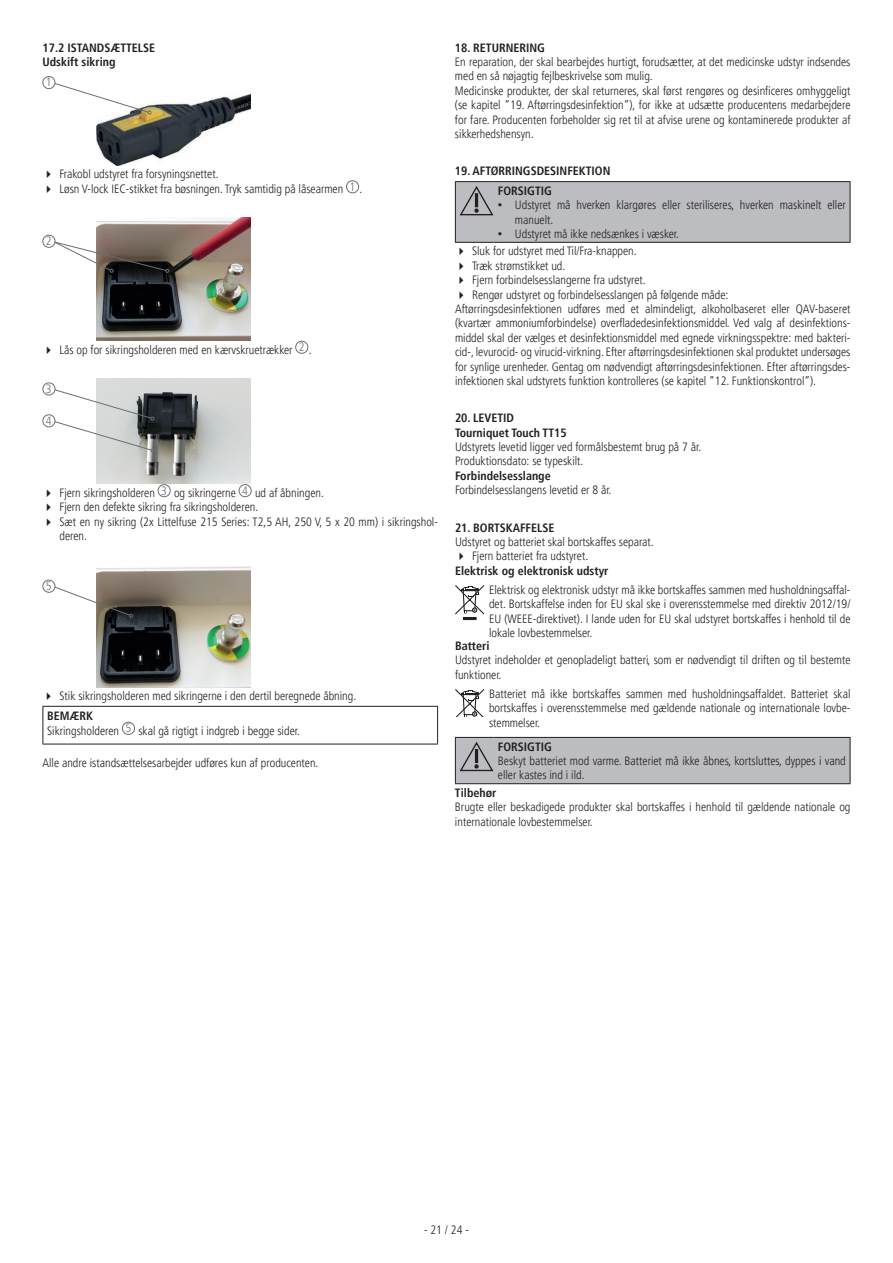
<style>
.page{position:relative;width:893px;height:1263px;background:#fff}
.page>*{position:absolute;margin:0;border:0;box-sizing:border-box;transform-origin:0 0}
.t1{font:300 condensed 12px/14.4px "Frutiger LT Pro";color:#231f20}
.t2{font:700 condensed 12px/14.4px "Frutiger LT Pro";color:#231f20}
.t3{font:300 condensed 12px "Frutiger LT Pro";color:#6c6d70}
.s1{font-weight:700}
.s2{font-size:9px}
.s3{font-weight:300}
</style>
<div class="page">
<img style="left:97px;top:94px;width:153px;height:71px">
<svg style="left:53px;top:82px;width:98px;height:32px"></svg>
<div style="left:43px;top:76px;width:12px;height:13px;border:1px solid #6c6d70;border-radius:50%"></div>
<div style="left:346px;top:180px;width:13px;height:13px;border:1px solid #6c6d70;border-radius:50%"></div>
<img style="left:97px;top:218px;width:153px;height:122px">
<svg style="left:53px;top:241px;width:116px;height:32px"></svg>
<div style="left:43px;top:235px;width:12px;height:13px;border:1px solid #6c6d70;border-radius:50%"></div>
<div style="left:295px;top:341px;width:13px;height:13px;border:1px solid #6c6d70;border-radius:50%"></div>
<img style="left:97px;top:378px;width:153px;height:106px">
<div style="left:43px;top:382px;width:12px;height:13px;border:1px solid #6c6d70;border-radius:50%"></div>
<svg style="left:53px;top:389px;width:101px;height:63px"></svg>
<div style="left:43px;top:414px;width:12px;height:13px;border:1px solid #6c6d70;border-radius:50%"></div>
<div style="left:158px;top:484px;width:13px;height:13px;border:1px solid #6c6d70;border-radius:50%"></div>
<div style="left:239px;top:484px;width:13px;height:13px;border:1px solid #6c6d70;border-radius:50%"></div>
<img style="left:97px;top:566px;width:153px;height:121px">
<svg style="left:54px;top:586px;width:79px;height:32px"></svg>
<div style="left:43px;top:580px;width:12px;height:13px;border:1px solid #6c6d70;border-radius:50%"></div>
<hr style="left:43px;top:706px;width:395px;height:1px;background:#231f20">
<hr style="left:43px;top:707px;width:1px;height:37px;background:#231f20">
<hr style="left:437px;top:707px;width:1px;height:37px;background:#231f20">
<hr style="left:43px;top:744px;width:395px;height:1px;background:#231f20">
<div style="left:122px;top:722px;width:13px;height:13px;border:1px solid #6c6d70;border-radius:50%"></div>
<hr style="left:455px;top:181px;width:39px;height:1px;background:#231f20">
<hr style="left:494px;top:181px;width:356px;height:1px;background:#231f20">
<hr style="left:850px;top:182px;width:1px;height:60px;background:#231f20">
<hr style="left:455px;top:242px;width:39px;height:1px;background:#231f20">
<hr style="left:494px;top:242px;width:356px;height:1px;background:#231f20">
<div style="left:455px;top:182px;width:395px;height:60px;background:#bcbdc0"></div>
<div style="left:463px;top:617px;width:14px;height:3px;border:1px solid #231f20"></div>
<svg style="left:455px;top:585px;width:29px;height:34px"></svg>
<svg style="left:455px;top:689px;width:29px;height:28px"></svg>
<hr style="left:850px;top:738px;width:1px;height:45px;background:#231f20">
<div style="left:455px;top:737px;width:395px;height:47px;background:#bcbdc0"></div>
<p class="t2" style="left:43px;top:40px;width:114px">17.2 ISTANDSÆTTELSE<br>Udskift sikring</p>
<p class="t3" style="left:46px;top:75px;width:7px">1</p>
<p class="t1" style="left:43px;top:167px;width:178px">✔ Frakobl udstyret fra forsyningsnettet.</p>
<p class="t1" style="left:43px;top:182px;width:321px">✔ Løsn V-lock IEC-stikket fra bøsningen. Tryk samtidig på låsearmen <sup>1</sup> .</p>
<p class="t3" style="left:46px;top:234px;width:7px">2</p>
<p class="t1" style="left:43px;top:342px;width:271px">✔ Lås op for sikringsholderen med en kærvskruetrækker <sup>2</sup> .</p>
<p class="t3" style="left:46px;top:382px;width:7px">3</p>
<p class="t3" style="left:46px;top:414px;width:7px">4</p>
<p class="t1" style="left:43px;top:486px;width:283px">✔ Fjern sikringsholderen <sup>3</sup> og sikringerne <sup>4</sup> ud af åbningen.</p>
<p class="t1" style="left:43px;top:500px;width:217px">✔ Fjern den defekte sikring fra sikringsholderen.</p>
<p class="t1" style="left:60px;top:515px;width:380px;text-indent:-17px">✔ Sæt en ny sikring (2x Littelfuse 215 Series: T2,5 AH, 250 V, 5 x 20 mm) i sikringshol&shy;deren.</p>
<p class="t3" style="left:46px;top:579px;width:7px">5</p>
<p class="t1" style="left:47px;top:686px;width:311px;line-height:19.6px;text-indent:-5px">✔ Stik sikringsholderen med sikringerne i den dertil beregnede åbning.<br><span class="s1">BEMÆRK</span></p>
<p class="t1" style="left:47px;top:723px;width:254px">Sikringsholderen <sup>5</sup> skal gå rigtigt i indgreb i begge sider.</p>
<p class="t1" style="left:43px;top:756px;width:277px">Alle andre istandsættelsesarbejder udføres kun af producenten.</p>
<p class="t2" style="left:455px;top:40px;width:92px">18. RETURNERING</p>
<p class="t1" style="left:455px;top:55px;width:397px">En reparation, der skal bearbejdes hurtigt, forudsætter, at det medicinske udstyr indsendes med en så nøjagtig fejlbeskrivelse som mulig.<br>Medicinske produkter, der skal returneres, skal først rengøres og desinficeres omhyggeligt (se kapitel ”19. Aftørringsdesinfektion”), for ikke at udsætte producentens medarbejdere for fare. Producenten forbeholder sig ret til at afvise urene og kontaminerede produkter af sikkerhedshensyn.</p>
<p class="t2" style="left:498px;top:161px;width:114px;line-height:19.6px;text-indent:-43px">19. AFTØRRINGSDESINFEKTION<br>FORSIGTIG</p>
<p class="t1" style="left:515px;top:198px;width:332px;text-indent:-17px"><span class="s2">•</span> Udstyret må hverken klargøres eller steriliseres, hverken maskinelt eller manuelt.</p>
<p class="t1" style="left:498px;top:227px;width:183px"><span class="s2">•</span> Udstyret må ikke nedsænkes i væsker.</p>
<p class="t1" style="left:455px;top:244px;width:183px">✔ Sluk for udstyret med Til/Fra-knappen.</p>
<p class="t1" style="left:455px;top:259px;width:112px">✔ Træk strømstikket ud.</p>
<p class="t1" style="left:455px;top:273px;width:192px">✔ Fjern forbindelsesslangerne fra udstyret.</p>
<p class="t1" style="left:455px;top:287px;width:397px">✔ Rengør udstyret og forbindelsesslangen på følgende måde:<br>Aftørringsdesinfektionen udføres med et almindeligt, alkoholbaseret eller QAV-baseret (kvartær ammoniumforbindelse) overfladedesinfektionsmiddel. Ved valg af desinfektions&shy;middel skal der vælges et desinfektionsmiddel med egnede virkningsspektre: med bakteri&shy;cid-, levurocid- og virucid-virkning. Efter aftørringsdesinfektionen skal produktet undersøges for synlige urenheder. Gentag om nødvendigt aftørringsdesinfektionen. Efter aftørringsdes&shy;infektionen skal udstyrets funktion kontrolleres (se kapitel ”12. Funktionskontrol”).</p>
<p class="t2" style="left:455px;top:411px;width:113px">20. LEVETID<br>Tourniquet Touch TT15</p>
<p class="t1" style="left:455px;top:440px;width:248px">Udstyrets levetid ligger ved formålsbestemt brug på 7 år.<br>Produktionsdato: se typeskilt.</p>
<p class="t2" style="left:455px;top:468px;width:97px">Forbindelsesslange</p>
<p class="t1" style="left:455px;top:483px;width:158px">Forbindelsesslangens levetid er 8 år.</p>
<p class="t2" style="left:455px;top:520px;width:101px">21. BORTSKAFFELSE</p>
<p class="t1" style="left:455px;top:535px;width:200px">Udstyret og batteriet skal bortskaffes separat.</p>
<p class="t2" style="left:455px;top:549px;width:155px">✔ <span class="s3">Fjern batteriet fra udstyret.<br></span>Elektrisk og elektronisk udstyr</p>
<p class="t1" style="left:489px;top:583px;width:363px;text-align:justify">Elektrisk og elektronisk udstyr må ikke bortskaffes sammen med husholdningsaffal&shy;det. Bortskaffelse inden for EU skal ske i overensstemmelse med direktiv 2012/19/ EU (WEEE-direktivet). I lande uden for EU skal udstyret bortskaffes i henhold til de lokale lovbestemmelser.</p>
<p class="t2" style="left:455px;top:638px;width:36px">Batteri</p>
<p class="t1" style="left:455px;top:653px;width:397px">Udstyret indeholder et genopladeligt batteri, som er nødvendigt til driften og til bestemte funktioner.</p>
<p class="t1" style="left:489px;top:687px;width:363px;text-align:justify">Batteriet må ikke bortskaffes sammen med husholdningsaffaldet. Batteriet skal bortskaffes i overensstemmelse med gældende nationale og internationale lovbe&shy;stemmelser.</p>
<p class="t2" style="left:498px;top:739px;width:55px">FORSIGTIG</p>
<p class="t1" style="left:498px;top:754px;width:349px">Beskyt batteriet mod varme. Batteriet må ikke åbnes, kortsluttes, dyppes i vand eller kastes ind i ild.</p>
<p class="t2" style="left:455px;top:785px;width:43px">Tilbehør</p>
<p class="t1" style="left:455px;top:800px;width:397px">Brugte eller beskadigede produkter skal bortskaffes i henhold til gældende nationale og internationale lovbestemmelser.</p>
<p class="t1" style="left:424px;top:1222px;width:46px">- 21 / 24 -</p>
</div>
